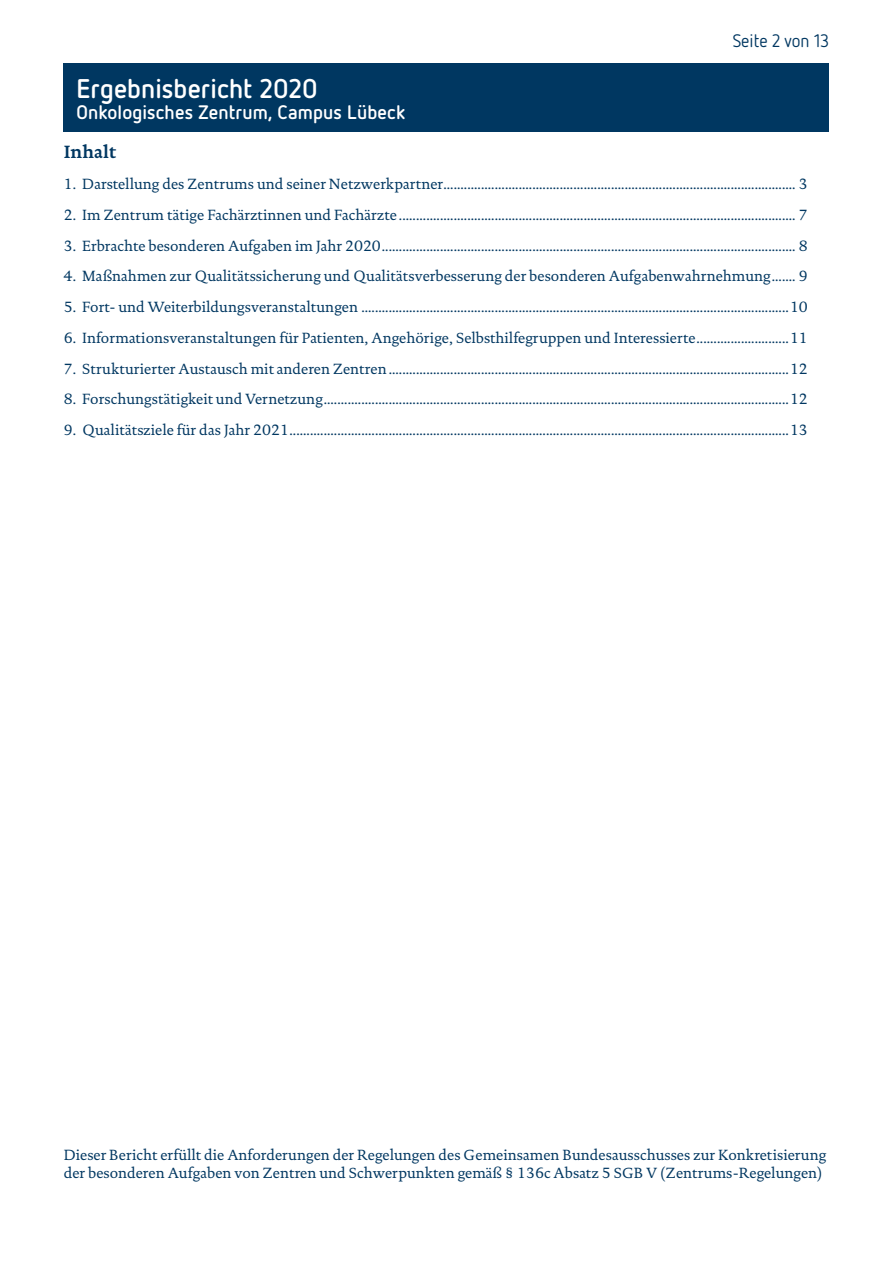
<style>
.page{position:relative;width:893px;height:1263px;background:#fff}
.page>*{position:absolute;margin:0;border:0;box-sizing:border-box;transform-origin:0 0}
.t1{font:700 27px "Netto OT";color:#fff}
.t2{font:700 19.5px "Netto OT";letter-spacing:.005em;color:#fff}
.t3{font:18px "Netto OT";color:#003761}
.Fließ{font:700 18px "DTL Documenta TOT";color:#003761}
.Fließ-2{font:15px/18px "DTL Documenta TOT";color:#003761}
</style>
<div class="page">
<div style="left:64px;top:64px;width:765px;height:68px;background:#003761"></div>
<h1 class="t1" style="left:77px;top:71px;width:243px">Ergebnisbericht 2020</h1>
<h2 class="t2" style="left:77px;top:100px;width:330px">Onkologisches Zentrum, Campus Lübeck</h2>
<p class="t3" style="left:733px;top:29px;width:98px">Seite 2 von 13</p>
<p class="Fließ" style="left:64px;top:141px;width:54px">Inhalt</p>
<p class="Fließ-2" style="left:64px;top:175px;width:746px">1. Darstellung des Zentrums und seiner Netzwerkpartner....................................................................................................... 3</p>
<p class="Fließ-2" style="left:64px;top:206px;width:746px">2. Im Zentrum tätige Fachärztinnen und Fachärzte .................................................................................................................... 7</p>
<p class="Fließ-2" style="left:64px;top:236px;width:746px">3. Erbrachte besonderen Aufgaben im Jahr 2020......................................................................................................................... 8</p>
<p class="Fließ-2" style="left:64px;top:267px;width:746px">4. Maßnahmen zur Qualitätssicherung und Qualitätsverbesserung der besonderen Aufgabenwahrnehmung....... 9</p>
<p class="Fließ-2" style="left:64px;top:298px;width:746px">5. Fort- und Weiterbildungsveranstaltungen .............................................................................................................................10</p>
<p class="Fließ-2" style="left:64px;top:329px;width:746px">6. Informationsveranstaltungen für Patienten, Angehörige, Selbsthilfegruppen und Interessierte...........................11</p>
<p class="Fließ-2" style="left:64px;top:359px;width:746px">7. Strukturierter Austausch mit anderen Zentren.....................................................................................................................12</p>
<p class="Fließ-2" style="left:64px;top:390px;width:746px">8. Forschungstätigkeit und Vernetzung........................................................................................................................................12</p>
<p class="Fließ-2" style="left:64px;top:421px;width:746px">9. Qualitätsziele für das Jahr 2021..................................................................................................................................................13</p>
<p class="Fließ-2" style="left:64px;top:1146px;width:764px">Dieser Bericht erfüllt die Anforderungen der Regelungen des Gemeinsamen Bundesausschusses zur Konkretisierung der besonderen Aufgaben von Zentren und Schwerpunkten gemäß § 136c Absatz 5 SGB V (Zentrums-Regelungen)</p>
</div>
